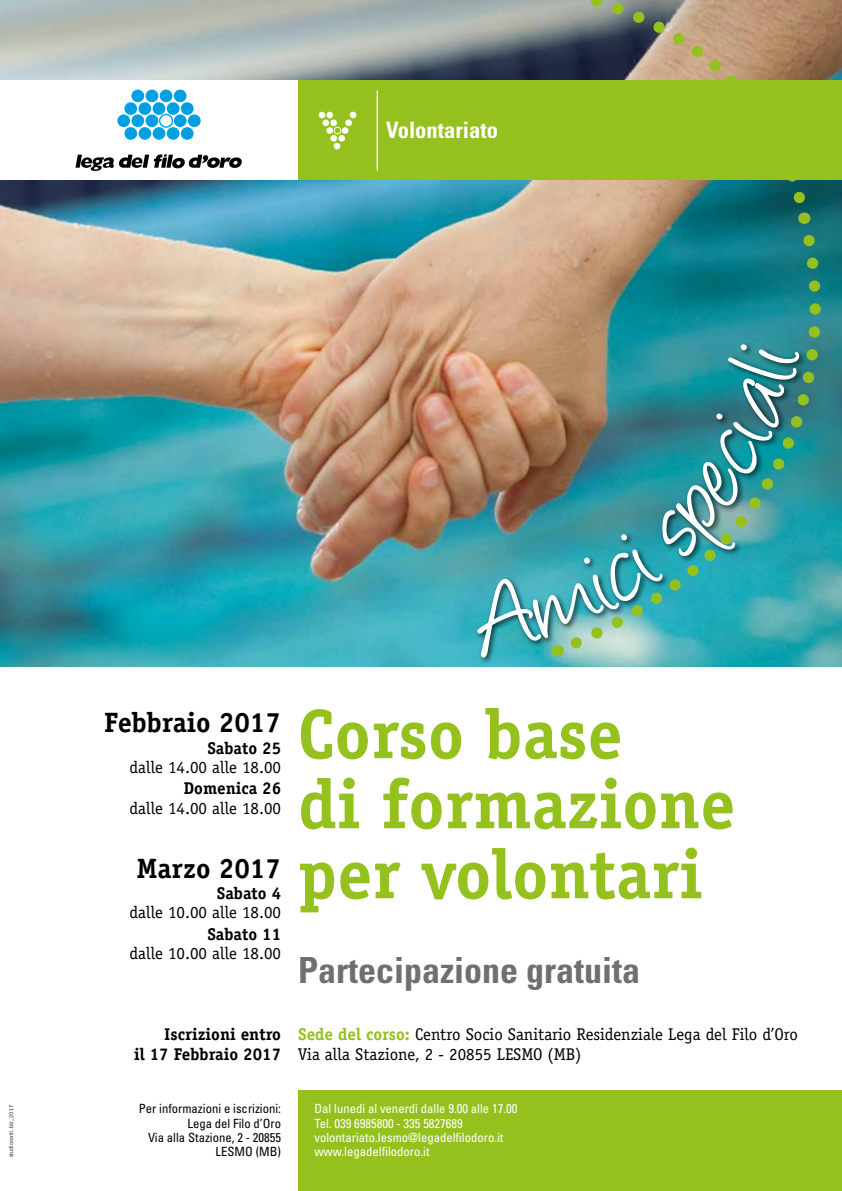
<style>
.page{position:relative;width:842px;height:1191px;background:#fff}
.page>*{position:absolute;margin:0;border:0;box-sizing:border-box;transform-origin:0 0}
.t1{font:700 70px/70px "Officina Serif";color:#95c11f}
.t2{font:700 condensed 36px "Univers";color:#706f6f}
.t3{font:700 28px "Officina Serif";color:#000}
.t4{font:700 condensed 22.6px "Univers";color:#fff}
.t5{font:17px/20.4px "Officina Serif";color:#000}
.t6{font:700 17px/20.4px "Officina Serif";color:#000;text-align:right}
.t7{font:condensed 12.7px/14.1px "Univers";color:#fff}
.t8{font:condensed 12.7px/14.1px "Univers";color:#000;text-align:right}
.t9{font:300 6px "Bell Gothic";color:#000}
.s1{font-weight:700;color:#95c11f}
</style>
<div class="page">
<img style="left:0;top:0;width:842px;height:666px">
<div style="left:298px;top:1090px;width:544px;height:101px;background:#95c11f"></div>
<div style="left:474px;top:341px;width:332px;height:323px;background:#000;opacity:.75"></div>
<img style="left:477px;top:344px;width:76px;height:314px">
<svg style="left:582px;top:0;width:233px;height:221px;background:#878470"></svg>
<img style="left:553px;top:227px;width:286px;height:434px">
<div style="left:0;top:81px;width:298px;height:99px;background:#fff"></div>
<div style="left:298px;top:81px;width:544px;height:99px;background:#95c11f"></div>
<div style="left:326px;top:127px;width:7px;height:7px;background:#fff;border-radius:50%"></div>
<div style="left:334px;top:127px;width:7px;height:7px;border:1px solid #fff;border-radius:50%"></div>
<div style="left:323px;top:119px;width:6px;height:7px;background:#fff;border-radius:50%"></div>
<div style="left:330px;top:119px;width:7px;height:7px;background:#fff;border-radius:50%"></div>
<svg style="left:319px;top:112px;width:6px;height:6px"></svg>
<div style="left:326px;top:112px;width:7px;height:6px;background:#fff;border-radius:50%"></div>
<div style="left:330px;top:135px;width:7px;height:7px;background:#fff;border-radius:50%"></div>
<svg style="left:334px;top:143px;width:6px;height:6px"></svg>
<div style="left:338px;top:135px;width:7px;height:7px;background:#fff;border-radius:50%"></div>
<div style="left:342px;top:127px;width:6px;height:7px;background:#fff;border-radius:50%"></div>
<div style="left:345px;top:119px;width:7px;height:7px;background:#fff;border-radius:50%"></div>
<svg style="left:350px;top:112px;width:6px;height:6px"></svg>
<hr style="left:377px;top:91px;width:1px;height:79px;background:#fff">
<div style="left:117px;top:114px;width:13px;height:13px;background:#009fe3;border-radius:50%"></div>
<div style="left:131px;top:114px;width:13px;height:13px;background:#009fe3;border-radius:50%"></div>
<div style="left:146px;top:114px;width:12px;height:13px;background:#009fe3;border-radius:50%"></div>
<svg style="left:159px;top:114px;width:14px;height:14px"></svg>
<div style="left:174px;top:114px;width:13px;height:13px;background:#009fe3;border-radius:50%"></div>
<div style="left:188px;top:114px;width:13px;height:13px;background:#009fe3;border-radius:50%"></div>
<div style="left:124px;top:127px;width:13px;height:13px;background:#009fe3;border-radius:50%"></div>
<div style="left:139px;top:127px;width:12px;height:13px;background:#009fe3;border-radius:50%"></div>
<div style="left:153px;top:127px;width:12px;height:13px;background:#009fe3;border-radius:50%"></div>
<div style="left:167px;top:127px;width:12px;height:13px;background:#009fe3;border-radius:50%"></div>
<div style="left:181px;top:127px;width:13px;height:13px;background:#009fe3;border-radius:50%"></div>
<div style="left:131px;top:90px;width:13px;height:12px;background:#009fe3;border-radius:50%"></div>
<div style="left:146px;top:90px;width:12px;height:12px;background:#009fe3;border-radius:50%"></div>
<div style="left:160px;top:90px;width:12px;height:12px;background:#009fe3;border-radius:50%"></div>
<div style="left:174px;top:90px;width:13px;height:12px;background:#009fe3;border-radius:50%"></div>
<div style="left:124px;top:102px;width:13px;height:13px;background:#009fe3;border-radius:50%"></div>
<div style="left:139px;top:102px;width:12px;height:13px;background:#009fe3;border-radius:50%"></div>
<div style="left:153px;top:102px;width:12px;height:13px;background:#009fe3;border-radius:50%"></div>
<div style="left:167px;top:102px;width:12px;height:13px;background:#009fe3;border-radius:50%"></div>
<div style="left:181px;top:102px;width:13px;height:13px;background:#009fe3;border-radius:50%"></div>
<svg style="left:76px;top:154px;width:166px;height:17px"></svg>
<h3 class="t4" style="left:386px;top:116px;width:113px">Volontariato</h3>
<p class="t9" style="left:8px;top:1157px;width:54px;rotate:-90deg">studioconti.biz_2017</p>
<h3 class="t3" style="left:104px;top:705px;width:178px">Febbraio 2017</h3>
<p class="t6" style="left:207px;top:737px;width:75px">Sabato 25</p>
<p class="t5" style="left:129px;top:756px;width:153px">dalle 14.00 alle 18.00</p>
<p class="t6" style="left:184px;top:778px;width:99px">Domenica 26</p>
<p class="t5" style="left:129px;top:797px;width:153px">dalle 14.00 alle 18.00</p>
<h3 class="t3" style="left:136px;top:850px;width:146px">Marzo 2017</h3>
<p class="t6" style="left:217px;top:883px;width:66px">Sabato 4</p>
<p class="t5" style="left:129px;top:902px;width:153px">dalle 10.00 alle 18.00</p>
<p class="t6" style="left:207px;top:924px;width:75px">Sabato 11</p>
<p class="t5" style="left:129px;top:943px;width:153px">dalle 10.00 alle 18.00</p>
<p class="t6" style="left:134px;top:1023px;width:149px">Iscrizioni entro<br>il 17 Febbraio 2017</p>
<p class="t8" style="left:139px;top:1101px;width:144px">Per informazioni e iscrizioni:<br>Lega del Filo d’Oro<br>Via alla Stazione, 2 - 20855<br>LESMO (MB)</p>
<h1 class="t1" style="left:298px;top:698px;width:438px">Corso base<br>di formazione per volontari</h1>
<h2 class="t2" style="left:298px;top:948px;width:344px">Partecipazione gratuita</h2>
<p class="t5" style="left:298px;top:1024px;width:501px"><span class="s1">Sede del corso:</span> Centro Socio Sanitario Residenziale Lega del Filo d’Oro<br>Via alla Stazione, 2 - 20855 LESMO (MB)</p>
<p class="t7" style="left:314px;top:1101px;width:204px">Dal lunedì al venerdì dalle 9.00 alle 17.00<br>Tel. 039 6985800 - 335 5827689 volontariato.lesmo@legadelfilodoro.it www.legadelfilodoro.it</p>
</div>
